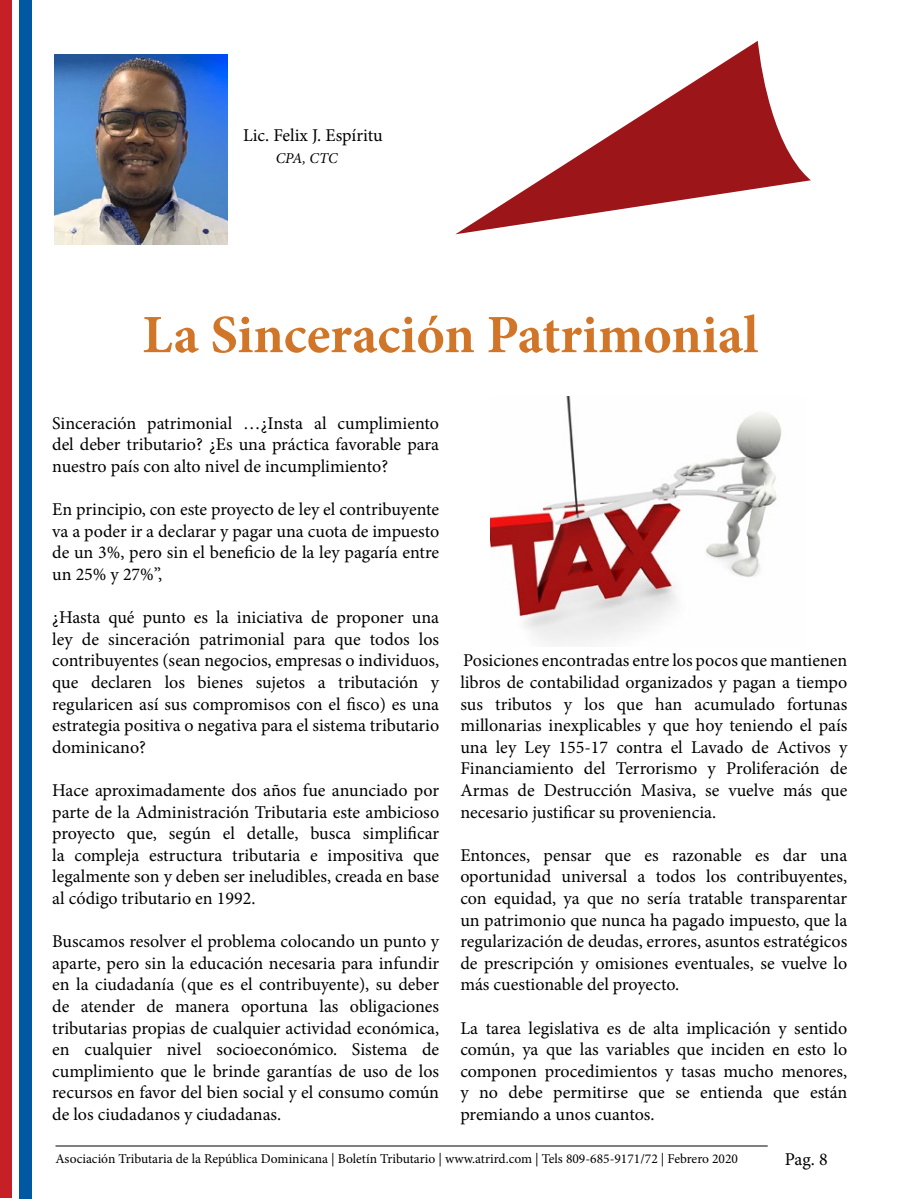
<style>
.page{position:relative;width:900px;height:1200px;background:#fff}
.page>*{position:absolute;margin:0;border:0;box-sizing:border-box;transform-origin:0 0}
.t1{font:700 54px "Minion Pro";color:#d17629}
.t2{font:18px/21.6px "Minion Pro";color:#000;text-align:justify}
.t3{font:italic 15px "Minion Pro";color:#000}
.t4{font:13.5px "Minion Pro";color:#000}
</style>
<div class="page">
<hr style="left:56px;top:1146px;width:712px;height:1px;background:#000">
<div style="left:0;top:0;width:12px;height:1198px;background:#c42026"></div>
<div style="left:19px;top:0;width:12px;height:1198px;background:#0058a2"></div>
<img style="left:54px;top:54px;width:174px;height:190px">
<img style="left:490px;top:396px;width:292px;height:248px">
<svg style="left:456px;top:41px;width:355px;height:193px"></svg>
<p class="t2" style="left:243px;top:125px;width:141px">Lic. Felix J. Espíritu</p>
<p class="t3" style="left:276px;top:148px;width:63px">CPA, CTC</p>
<h1 class="t1" style="left:143px;top:297px;width:617px">La Sinceración Patrimonial</h1>
<p class="t2" style="left:52px;top:412px;width:388px">Sinceración patrimonial …¿Insta al cumplimiento del deber tributario? ¿Es una práctica favorable para nuestro país con alto nivel de incumplimiento?</p>
<p class="t2" style="left:52px;top:499px;width:389px">En principio, con este proyecto de ley el contribuyente va a poder ir a declarar y pagar una cuota de impuesto de un 3%, pero sin el beneficio de la ley pagaría entre un 25% y 27%”,</p>
<p class="t2" style="left:52px;top:607px;width:389px">¿Hasta qué punto es la iniciativa de proponer una ley de sinceración patrimonial para que todos los contribuyentes (sean negocios, empresas o individuos, que declaren los bienes sujetos a tributación y regularicen así sus compromisos con el fisco) es una estrategia positiva o negativa para el sistema tributario dominicano?</p>
<p class="t2" style="left:52px;top:780px;width:389px">Hace aproximadamente dos años fue anunciado por parte de la Administración Tributaria este ambicioso proyecto que, según el detalle, busca simplificar la compleja estructura tributaria e impositiva que legalmente son y deben ser ineludibles, creada en base al código tributario en 1992.</p>
<p class="t2" style="left:52px;top:931px;width:389px">Buscamos resolver el problema colocando un punto y aparte, pero sin la educación necesaria para infundir en la ciudadanía (que es el contribuyente), su deber de atender de manera oportuna las obligaciones tributarias propias de cualquier actividad económica, en cualquier nivel socioeconómico. Sistema de cumplimiento que le brinde garantías de uso de los recursos en favor del bien social y el consumo común de los ciudadanos y ciudadanas.</p>
<p class="t2" style="left:460px;top:650px;width:389px">Posiciones encontradas entre los pocos que mantienen libros de contabilidad organizados y pagan a tiempo sus tributos y los que han acumulado fortunas millonarias inexplicables y que hoy teniendo el país una ley Ley 155-17 contra el Lavado de Activos y Financiamiento del Terrorismo y Proliferación de Armas de Destrucción Masiva, se vuelve más que necesario justificar su proveniencia.</p>
<p class="t2" style="left:460px;top:844px;width:389px">Entonces, pensar que es razonable es dar una oportunidad universal a todos los contribuyentes, con equidad, ya que no sería tratable transparentar un patrimonio que nunca ha pagado impuesto, que la regularización de deudas, errores, asuntos estratégicos de prescripción y omisiones eventuales, se vuelve lo más cuestionable del proyecto.</p>
<p class="t2" style="left:460px;top:1017px;width:389px">La tarea legislativa es de alta implicación y sentido común, ya que las variables que inciden en esto lo componen procedimientos y tasas mucho menores, y no debe permitirse que se entienda que están premiando a unos cuantos.</p>
<p class="t4" style="left:56px;top:1150px;width:684px">Asociación Tributaria de la República Dominicana | Boletín Tributario | www.atrird.com | Tels 809-685-9171/72 | Febrero 2020</p>
<p class="t2" style="left:785px;top:1149px;width:44px">Pag. 8</p>
</div>
